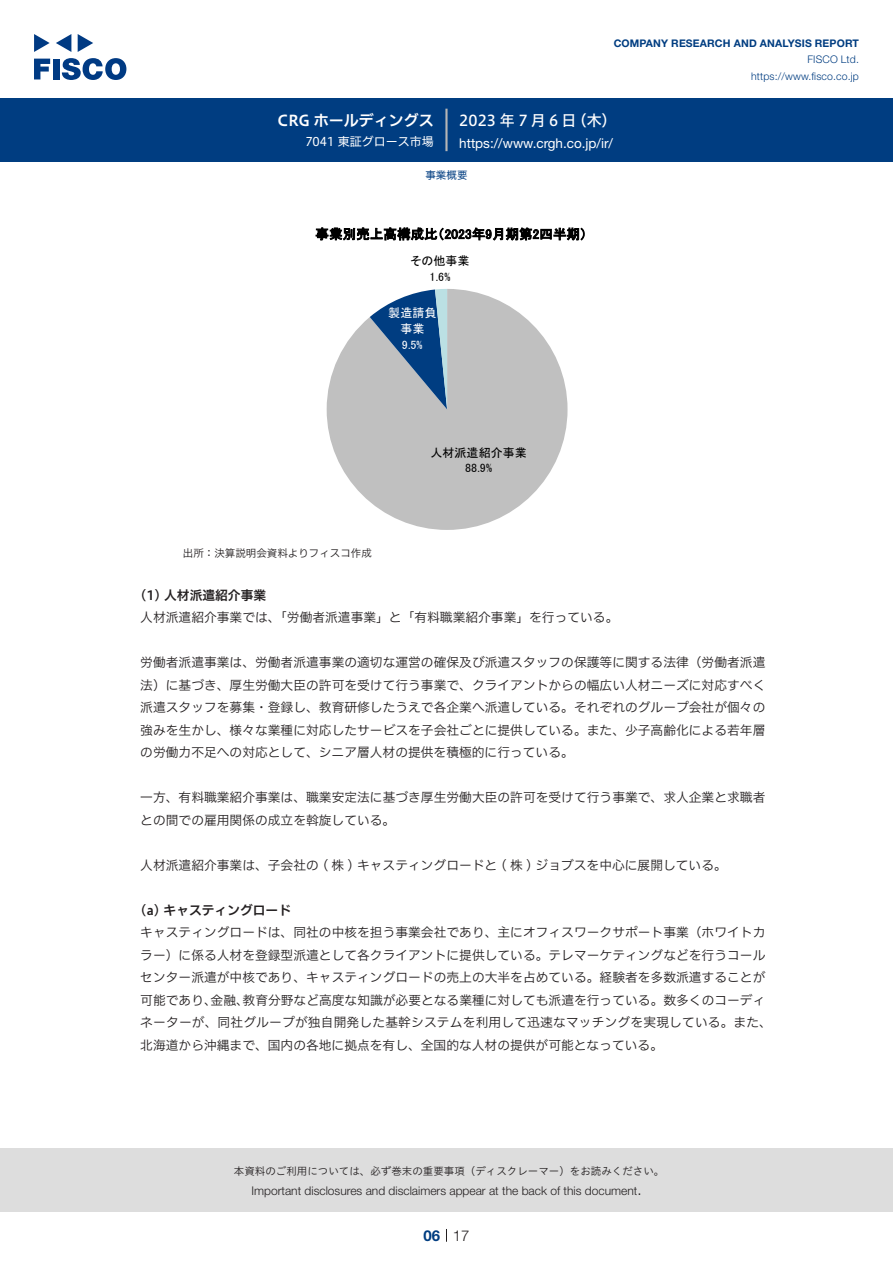
<style>
.page{position:relative;width:893px;height:1263px;background:#fff}
.page>*{position:absolute;margin:0;border:0;box-sizing:border-box;transform-origin:0 0}
.t1{font:15px "Hiragino UD Sans F Std N W5";letter-spacing:.215em;color:#fff}
.t2{font:15px "Hiragino UD Sans F Std N W6";color:#fff}
.t3{font:300 15px "Helvetica Neue LT Std";color:#231f20}
.t4{font:700 15px "Helvetica Neue LT Std";color:#003d81}
.t5{font:13.5px "Helvetica Neue LT Std";color:#fff}
.t6{font:13.5px "MS P Gothic";letter-spacing:.005em;color:#000}
.t7{font:12.75px/22.5px "Hiragino UD Sans F Std N W3";color:#231f20}
.t8{font:12.75px "Hiragino UD Sans F Std N W6";color:#231f20}
.t9{font:12.15px "MS P Gothic";color:#fff}
.t10{font:300 12px "Helvetica Neue LT Std";color:#231f20}
.t11{font:12px/15.6px "MS P Gothic";color:#000;text-align:center}
.t12{font:12px "Hiragino UD Sans F Std N W4";color:#fff}
.t13{font:12px "MS P Gothic";color:#fff}
.t14{font:10.5px "Hiragino UD Sans Std W3";color:#231f20}
.t15{font:700 10.5px "Helvetica Neue LT Std";letter-spacing:.015em;color:#003d81}
.t16{font:300 10.5px/16.5px "Helvetica Neue LT Std";letter-spacing:.015em;color:#003d81;text-align:right}
.t17{font:10.5px "Hiragino UD Sans F Std N W3";color:#231f20}
.t18{font:10.5px "Hiragino UD Sans F Std N W4";color:#003d81}
</style>
<div class="page">
<div style="left:0;top:1148px;width:893px;height:64px;background:#ddd"></div>
<svg style="left:34px;top:59px;width:16px;height:20px"></svg>
<div style="left:53px;top:59px;width:6px;height:20px;background:#003a83"></div>
<svg style="left:62px;top:58px;width:64px;height:22px"></svg>
<svg style="left:34px;top:34px;width:16px;height:18px"></svg>
<svg style="left:78px;top:34px;width:15px;height:18px"></svg>
<svg style="left:56px;top:34px;width:15px;height:18px"></svg>
<div style="left:0;top:98px;width:893px;height:64px;background:#003d81"></div>
<hr style="left:445px;top:109px;width:3px;height:42px;background:#b5b5b6">
<svg style="left:446px;top:1229px;width:1px;height:13px"></svg>
<svg style="left:327px;top:289px;width:240px;height:241px;fill:#c0c0c0"></svg>
<svg style="left:370px;top:289px;width:77px;height:120px;background:#6a8aaa"></svg>
<p class="t2" style="left:278px;top:109px;width:158px">CRG ホールディングス</p>
<p class="t12" style="left:305px;top:132px;width:130px">7041 東証グロース市場</p>
<p class="t15" style="left:614px;top:37px;width:247px">COMPANY RESEARCH AND ANALYSIS REPORT</p>
<p class="t16" style="left:751px;top:51px;width:109px">FISCO Ltd. https://www.fisco.co j p.</p>
<p class="t1" style="left:459px;top:109px;width:119px">2023年7月6日</p>
<p class="t1" style="left:572px;top:109px;width:46px">（木(</p>
<p class="t5" style="left:459px;top:135px;width:155px">https://www.crgh. c o j p. /i r/</p>
<p class="t18" style="left:425px;top:167px;width:43px">事業概要</p>
<p class="t6" style="left:315px;top:227px;width:273px">事業別売上高構成比（2023年9月期第2四半期(</p>
<p class="t11" style="left:410px;top:253px;width:61px">その他事業<br>1.6%</p>
<p class="t13" style="left:388px;top:307px;width:50px">製造請負</p>
<p class="t9" style="left:400px;top:322px;width:26px">事業</p>
<p class="t13" style="left:402px;top:338px;width:22px">9.5%</p>
<p class="t11" style="left:431px;top:445px;width:98px">人材派遣紹介事業<br>88.9%</p>
<p class="t17" style="left:183px;top:545px;width:190px">出所：決算説明会資料よりフィスコ作成</p>
<p class="t8" style="left:140px;top:585px;width:127px">1( ) 人材派遣紹介事業</p>
<p class="t7" style="left:140px;top:605px;width:480px">人材派遣紹介事業では、「労働者派遣事業」と「有料職業紹介事業」を行っている。</p>
<p class="t7" style="left:140px;top:650px;width:627px;text-align:justify">労働者派遣事業は、労働者派遣事業の適切な運営の確保及び派遣スタッフの保護等に関する法律（労働者派遣法）に基づき、厚生労働大臣の許可を受けて行う事業で、クライアントからの幅広い人材ニーズに対応すべく派遣スタッフを募集・登録し、教育研修したうえで各企業へ派遣している。それぞれのグループ会社が個々の強みを生かし、様々な業種に対応したサービスを子会社ごとに提供している。また、少子高齢化による若年層の労働力不足への対応として、シニア層人材の提供を積極的に行っている。</p>
<p class="t7" style="left:140px;top:785px;width:627px">一方、有料職業紹介事業は、職業安定法に基づき厚生労働大臣の許可を受けて行う事業で、求人企業と求職者との間での雇用関係の成立を斡旋している。</p>
<p class="t7" style="left:140px;top:853px;width:588px">人材派遣紹介事業は、子会社の ( 株 ) キャスティングロードと ( 株 ) ジョブスを中心に展開している。</p>
<p class="t8" style="left:140px;top:900px;width:152px">a( ) キャスティングロード</p>
<p class="t7" style="left:140px;top:920px;width:627px;text-align:right">キャスティングロードは、同社の中核を担う事業会社であり、主にオフィスワークサポート事業（ホワイトカラー）に係る人材を登録型派遣として各クライアントに提供している。テレマーケティングなどを行うコールセンター派遣が中核であり、キャスティングロードの売上の大半を占めている。経験者を多数派遣することが教育分野など高度な知識が必要となる業種に対しても派遣を行っている。数多くのコーディ</p>
<p class="t7" style="left:140px;top:988px;width:633px">可能であり、<br>ネーターが、同社グループが独自開発した基幹システムを利用して迅速なマッチングを実現している。また、北海道から沖縄まで、国内の各地に拠点を有し、全国的な人材の提供が可能となっている。</p>
<p class="t7" style="left:211px;top:988px;width:40px">金融、</p>
<p class="t14" style="left:234px;top:1163px;width:432px">本資料のご利用については、必ず巻末の重要事項（ディスクレーマー）をお読みください。</p>
<p class="t3" style="left:637px;top:1180px;width:6px">.</p>
<p class="t10" style="left:251px;top:1183px;width:387px">Important disclosures and disclaimers appear at the back of this document</p>
<p class="t4" style="left:423px;top:1226px;width:18px">06</p>
<p class="t3" style="left:453px;top:1226px;width:18px">17</p>
</div>
